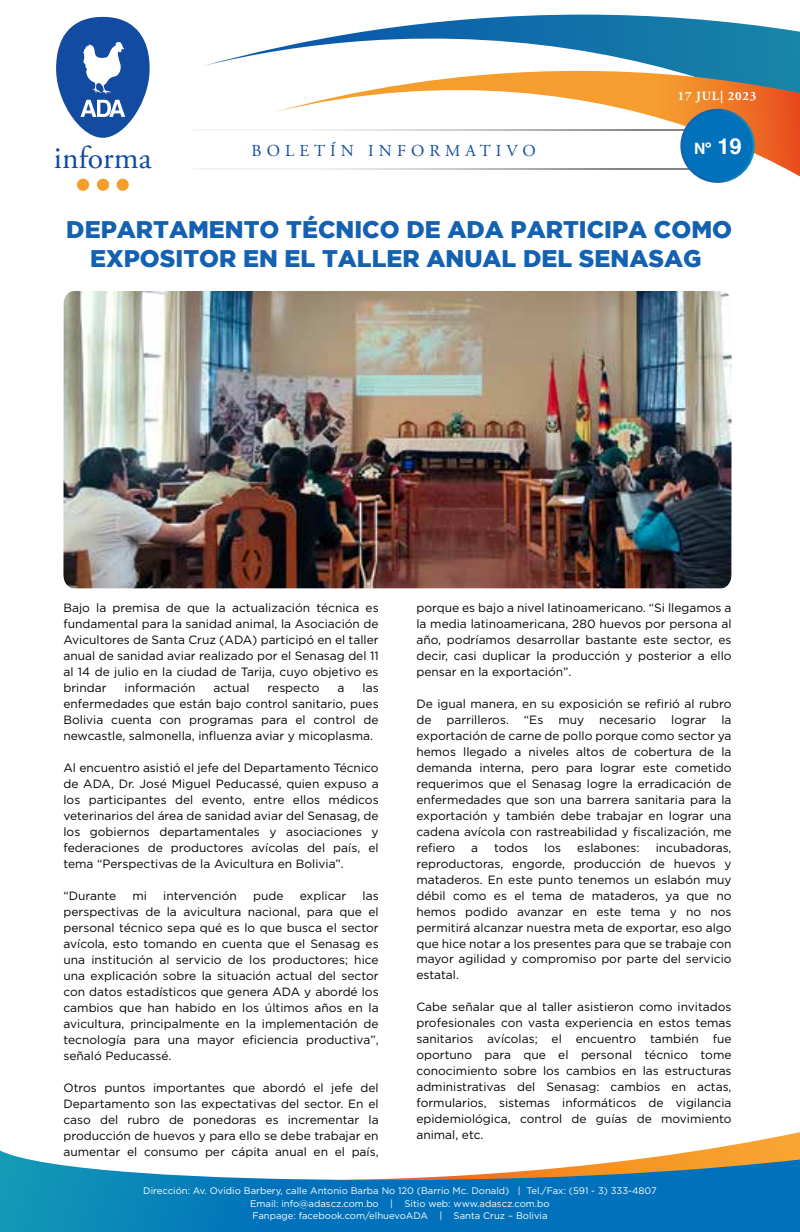
<style>
.page{position:relative;width:800px;height:1232px;background:#fff}
.page>*{position:absolute;margin:0;border:0;box-sizing:border-box;transform-origin:0 0}
.t1{font:31.6px "Adobe Garamond Pro";color:#124b9f}
.t2{font:900 24px/28.8px "Gotham";color:#1361b0;text-align:center}
.t3{font:16.8px "Adobe Garamond Pro";letter-spacing:.3em;color:#124b9f}
.t4{font:700 15.8px "Helvetica";color:#fff}
.t5{font:700 12.6px "Adobe Garamond Pro";letter-spacing:.065em;color:#fff}
.t6{font:12px/16px "Gotham";color:#000;text-align:justify}
.t7{font:9.6px/12.4px "Gotham";color:#fff;text-align:center}
.s1{font-size:22px}
</style>
<div class="page">
<svg style="left:204px;top:15px;width:596px;height:56px"></svg>
<hr style="left:194px;top:129px;width:576px;height:1px;background:#f4f4f4">
<hr style="left:194px;top:168px;width:543px;height:1px;background:#f4f4f4">
<svg style="left:273px;top:71px;width:527px;height:105px"></svg>
<svg style="left:0;top:1150px;width:800px;height:82px;background:#268bc2"></svg>
<svg style="left:325px;top:1132px;width:475px;height:48px"></svg>
<svg style="left:56px;top:17px;width:94px;height:121px"></svg>
<div style="left:77px;top:179px;width:12px;height:12px;background:#f59e2e;border-radius:50%"></div>
<div style="left:97px;top:179px;width:12px;height:12px;background:#f59e2e;border-radius:50%"></div>
<div style="left:117px;top:179px;width:12px;height:12px;background:#f59e2e;border-radius:50%"></div>
<svg style="left:680px;top:109px;width:75px;height:74px"></svg>
<div style="left:683px;top:111px;width:70px;height:70px;background:#0071ba;border-radius:50%"></div>
<img style="left:63px;top:291px;width:669px;height:297px">
<p class="t5" style="left:678px;top:89px;width:80px">17 JUL| 2023</p>
<h1 class="t1" style="left:54px;top:139px;width:99px">informa</h1>
<h3 class="t4" style="left:694px;top:136px;width:49px">Nº <span class="s1">19</span></h3>
<h3 class="t3" style="left:252px;top:140px;width:286px">BOLETÍN INFORMATIVO</h3>
<h2 class="t2" style="left:66px;top:215px;width:667px">DEPARTAMENTO TÉCNICO DE ADA PARTICIPA COMO<br>EXPOSITOR EN EL TALLER ANUAL DEL SENASAG</h2>
<p class="t6" style="left:63px;top:599px;width:317px">Bajo la premisa de que la actualización técnica es fundamental para la sanidad animal, la Asociación de Avicultores de Santa Cruz (ADA) participó en el taller anual de sanidad aviar realizado por el Senasag del 11 al 14 de julio en la ciudad de Tarija, cuyo objetivo es brindar</p>
<p class="t6" style="left:125px;top:679px;width:72px">información</p>
<p class="t6" style="left:214px;top:679px;width:38px">actual</p>
<p class="t6" style="left:268px;top:679px;width:54px">respecto</p>
<p class="t6" style="left:338px;top:679px;width:8px">a</p>
<p class="t6" style="left:63px;top:679px;width:317px;text-indent:299px">las enfermedades que están bajo control sanitario, pues Bolivia cuenta con programas para el control de newcastle, salmonella, influenza aviar y micoplasma.</p>
<p class="t6" style="left:63px;top:759px;width:317px">Al encuentro asistió el jefe del Departamento Técnico de ADA, Dr. José Miguel Peducassé, quien expuso a los participantes del evento, entre ellos médicos veterinarios del área de sanidad aviar del Senasag, de los gobiernos departamentales y asociaciones y federaciones de productores avícolas del país, el tema “Perspectivas de la Avicultura en Bolivia”.</p>
<p class="t6" style="left:63px;top:887px;width:54px">“Durante</p>
<p class="t6" style="left:133px;top:887px;width:16px">mi</p>
<p class="t6" style="left:163px;top:887px;width:75px">intervención</p>
<p class="t6" style="left:253px;top:887px;width:32px">pude</p>
<p class="t6" style="left:300px;top:887px;width:48px">explicar</p>
<p class="t6" style="left:63px;top:887px;width:317px;text-indent:299px">las perspectivas de la avicultura nacional, para que el personal técnico sepa qué es lo que busca el sector avícola, esto tomando en cuenta que el Senasag es una institución al servicio de los productores; hice una explicación sobre la situación actual del sector con datos estadísticos que genera ADA y abordé los cambios que han habido en los últimos años en la avicultura, principalmente en la implementación de tecnología para una mayor eficiencia productiva”, señaló Peducassé.</p>
<p class="t6" style="left:63px;top:1079px;width:317px">Otros puntos importantes que abordó el jefe del Departamento son las expectativas del sector. En el caso del rubro de ponedoras es incrementar la producción de huevos y para ello se debe trabajar en aumentar el consumo per cápita anual en el país,</p>
<p class="t6" style="left:416px;top:599px;width:317px">porque es bajo a nivel latinoamericano. “Si llegamos a la media latinoamericana, 280 huevos por persona al año, podríamos desarrollar bastante este sector, es decir, casi duplicar la producción y posterior a ello pensar en la exportación”.</p>
<p class="t6" style="left:416px;top:695px;width:317px">De igual manera, en su exposición se refirió al rubro de</p>
<p class="t6" style="left:416px;top:711px;width:317px;text-indent:305px">la exportación de carne de pollo porque como sector ya hemos llegado a niveles altos de cobertura de la demanda interna, pero para lograr este cometido requerimos que el Senasag logre la erradicación de enfermedades que son una barrera sanitaria para la exportación y también debe trabajar en lograr una cadena avícola con rastreabilidad y fiscalización, me refiero</p>
<p class="t6" style="left:446px;top:711px;width:64px">parrilleros.</p>
<p class="t6" style="left:524px;top:711px;width:21px">“Es</p>
<p class="t6" style="left:558px;top:711px;width:27px">muy</p>
<p class="t6" style="left:599px;top:711px;width:58px">necesario</p>
<p class="t6" style="left:671px;top:711px;width:37px">lograr</p>
<p class="t6" style="left:416px;top:839px;width:317px;text-indent:239px">incubadoras, reproductoras, engorde, producción de huevos y mataderos. En este punto tenemos un eslabón muy débil como es el tema de mataderos, ya que no hemos podido avanzar en este tema y no nos permitirá alcanzar nuestra meta de exportar, eso algo que hice notar a los presentes para que se trabaje con mayor agilidad y compromiso por parte del servicio estatal.</p>
<p class="t6" style="left:416px;top:999px;width:317px">Cabe señalar que al taller asistieron como invitados profesionales con vasta experiencia en estos temas sanitarios avícolas; el encuentro también fue oportuno para que el personal técnico tome conocimiento sobre los cambios en las estructuras administrativas del Senasag: cambios en actas, formularios, sistemas informáticos de vigilancia epidemiológica, control de guías de movimiento animal, etc.</p>
<p class="t6" style="left:471px;top:839px;width:8px">a</p>
<p class="t6" style="left:494px;top:839px;width:36px">todos</p>
<p class="t6" style="left:544px;top:839px;width:18px">los</p>
<p class="t6" style="left:577px;top:839px;width:64px">eslabones:</p>
<p class="t7" style="left:143px;top:1185px;width:515px">Dirección: Av. Ovidio Barbery, calle Antonio Barba No 120 (Barrio Mc. Donald) | Tel./Fax: (591 - 3) 333-4807<br>Email: info@adascz.com.bo | Sitio web: www.adascz.com.bo<br>Fanpage: facebook.com/elhuevoADA | Santa Cruz – Bolivia</p>
</div>
